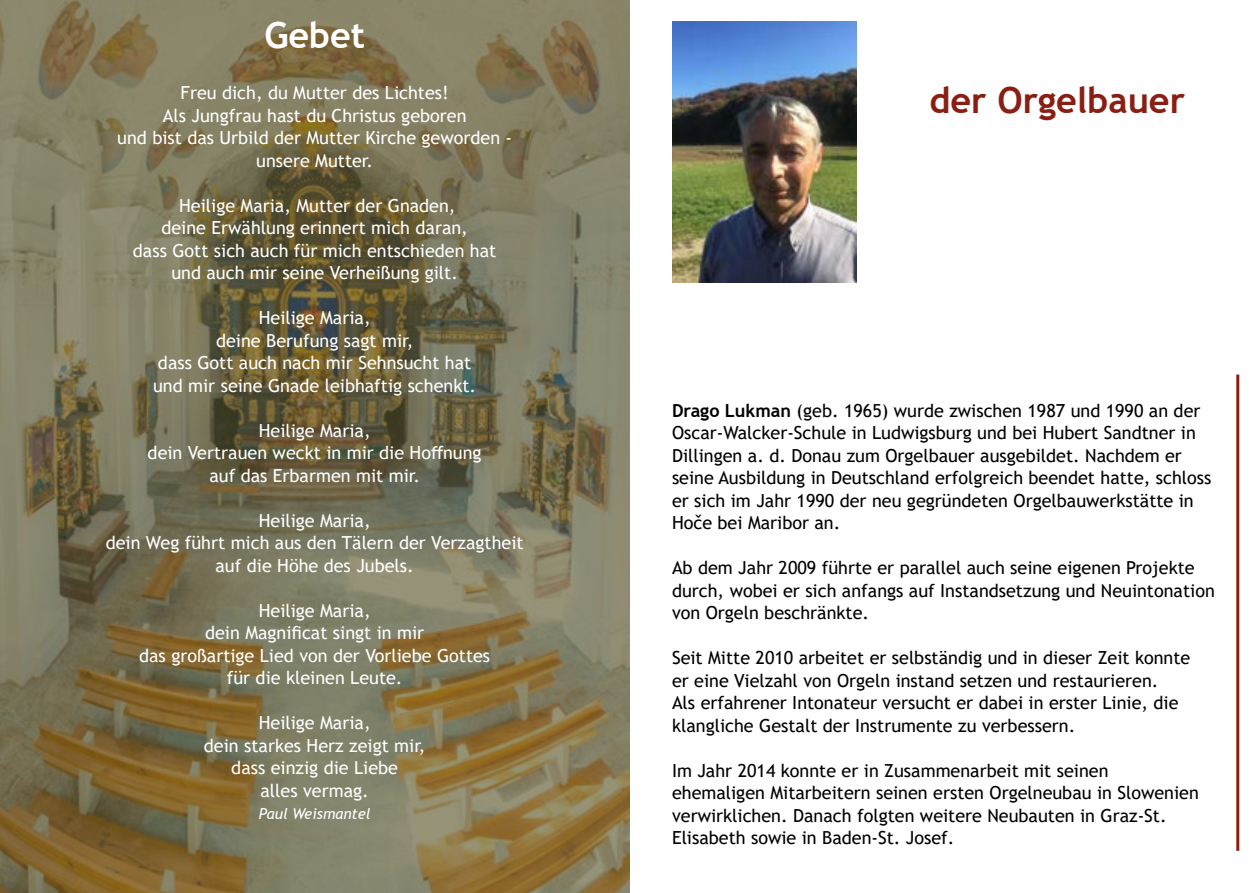
<style>
.page{position:relative;width:1259px;height:893px;background:#fff}
.page>*{position:absolute;margin:0;border:0;box-sizing:border-box;transform-origin:0 0}
.t1{font:700 36px "Trebuchet MS";color:#8a1e12}
.t2{font:700 36px "Trebuchet MS";color:#fff}
.t3{font:18px/22.5px "Trebuchet MS";color:#000}
.t4{font:18px/22.5px "Trebuchet MS";color:#fff;text-align:center}
.t5{font:italic 15px "Trebuchet MS";color:#fff}
.s1{font-weight:700}
</style>
<div class="page">
<hr style="left:1236px;top:375px;width:3px;height:476px;background:#8a1e12">
<img style="left:672px;top:21px;width:184px;height:262px">
<svg style="left:0;top:0;width:629px;height:893px;background:#7c7454"></svg>
<h1 class="t2" style="left:264px;top:13px;width:102px">Gebet</h1>
<p class="t4" style="left:117px;top:82px;width:396px">Freu dich, du Mutter des Lichtes!<br>Als Jungfrau hast du Christus geboren<br>und bist das Urbild der Mutter Kirche geworden - unsere Mutter.</p>
<p class="t4" style="left:133px;top:194px;width:365px">Heilige Maria, Mutter der Gnaden,<br>deine Erwählung erinnert mich daran,<br>dass Gott sich auch für mich entschieden hat und auch mir seine Verheißung gilt.</p>
<p class="t4" style="left:153px;top:307px;width:324px">Heilige Maria,<br>deine Berufung sagt mir,<br>dass Gott auch nach mir Sehnsucht hat und mir seine Gnade leibhaftig schenkt.</p>
<p class="t4" style="left:148px;top:419px;width:335px">Heilige Maria,<br>dein Vertrauen weckt in mir die Hoffnung auf das Erbarmen mit mir.</p>
<p class="t4" style="left:106px;top:509px;width:419px">Heilige Maria,<br>dein Weg führt mich aus den Tälern der Verzagtheit auf die Höhe des Jubels.</p>
<p class="t4" style="left:139px;top:599px;width:353px">Heilige Maria,<br>dein Magnificat singt in mir<br>das großartige Lied von der Vorliebe Gottes für die kleinen Leute.</p>
<p class="t4" style="left:204px;top:712px;width:223px">Heilige Maria,<br>dein starkes Herz zeigt mir, dass einzig die Liebe<br>alles vermag.</p>
<p class="t5" style="left:259px;top:805px;width:113px">Paul Weismantel</p>
<h1 class="t1" style="left:929px;top:77px;width:257px">der Orgelbauer</h1>
<p class="t3" style="left:672px;top:399px;width:541px"><span class="s1">Drago Lukman</span> (geb. 1965) wurde zwischen 1987 und 1990 an der Oscar-Walcker-Schule in Ludwigsburg und bei Hubert Sandtner in Dillingen a. d. Donau zum Orgelbauer ausgebildet. Nachdem er seine Ausbildung in Deutschland erfolgreich beendet hatte, schloss er sich im Jahr 1990 der neu gegründeten Orgelbauwerkstätte in Hoče bei Maribor an.</p>
<p class="t3" style="left:672px;top:556px;width:544px">Ab dem Jahr 2009 führte er parallel auch seine eigenen Projekte durch, wobei er sich anfangs auf Instandsetzung und Neuintonation von Orgeln beschränkte.</p>
<p class="t3" style="left:672px;top:646px;width:520px">Seit Mitte 2010 arbeitet er selbständig und in dieser Zeit konnte er eine Vielzahl von Orgeln instand setzen und restaurieren.<br>Als erfahrener Intonateur versucht er dabei in erster Linie, die klangliche Gestalt der Instrumente zu verbessern.</p>
<p class="t3" style="left:672px;top:759px;width:528px">Im Jahr 2014 konnte er in Zusammenarbeit mit seinen ehemaligen Mitarbeitern seinen ersten Orgelneubau in Slowenien verwirklichen. Danach folgten weitere Neubauten in Graz-St.<br>Elisabeth sowie in Baden-St. Josef.</p>
</div>
